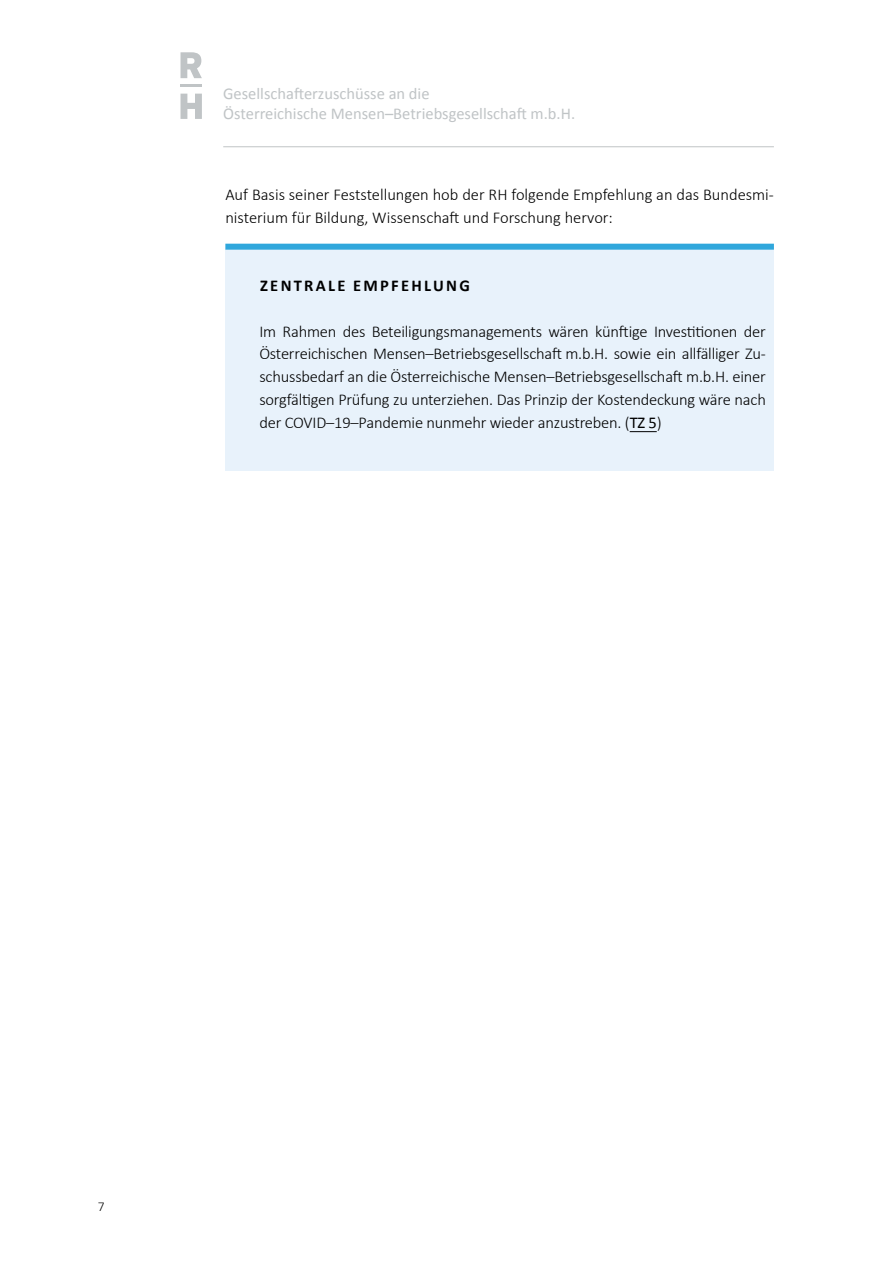
<style>
.page{position:relative;width:893px;height:1263px;background:#fff}
.page>*{position:absolute;margin:0;border:0;box-sizing:border-box;transform-origin:0 0}
.Kurzfassung_Empfehlungsbox_Empfehlungsbo{font:16.5px/22.8px "Calibri Light 2";letter-spacing:-.01em;color:#000;text-align:justify}
.Langfassung_Standard{font:16.5px/22.8px "Calibri Light 2";color:#000}
.t1{font:16.5px/19.5px "Calibri";color:#c0c4c6}
.Kurzfassung_Empfehlungsbox_Empfehlungsbo-2{font:700 16.5px "Calibri";letter-spacing:.14em;color:#000}
.t2{font:300 13.5px "Calibri";color:#000}
.s1{font-family:"Calibri"}
</style>
<div class="page">
<svg style="left:181px;top:94px;width:21px;height:25px"></svg>
<svg style="left:181px;top:52px;width:21px;height:26px"></svg>
<hr style="left:180px;top:85px;width:22px;height:2px;background:#c0c4c6">
<hr style="left:223px;top:146px;width:551px;height:1px;background:#c0c4c6">
<div style="left:225px;top:250px;width:549px;height:58px;background:#e8f2fb"></div>
<div style="left:225px;top:244px;width:549px;height:6px;background:#30a7dc"></div>
<div style="left:225px;top:295px;width:549px;height:175px;background:#e8f2fb"></div>
<svg style="left:630px;top:431px;width:27px;height:1px"></svg>
<p class="t1" style="left:223px;top:83px;width:353px">Gesellschafterzuschüsse an die<br>Österreichische Mensen–Betriebsgesellschaft m.b.H.</p>
<p class="Langfassung_Standard" style="left:225px;top:183px;width:550px">Auf Basis seiner Feststellungen hob der RH folgende Empfehlung an das Bundesmi&shy;nisterium für Bildung, Wissenschaft und Forschung hervor:</p>
<p class="Kurzfassung_Empfehlungsbox_Empfehlungsbo-2" style="left:260px;top:275px;width:211px">ZENTRALE EMPFEHLUNG</p>
<p class="Kurzfassung_Empfehlungsbox_Empfehlungsbo" style="left:259px;top:320px;width:508px">Im Rahmen des Beteiligungsmanagements wären künftige Investitionen der Österreichischen Mensen–Betriebsgesellschaft m.b.H. sowie ein allfälliger Zu&shy;schussbedarf an die Österreichische Mensen–Betriebsgesellschaft m.b.H. einer sorgfältigen Prüfung zu unterziehen. Das Prinzip der Kostendeckung wäre nach der COVID–19–Pandemie nunmehr wieder anzustreben. (<span class="s1">TZ 5</span>)</p>
<p class="t2" style="left:98px;top:1198px;width:8px">7</p>
</div>
